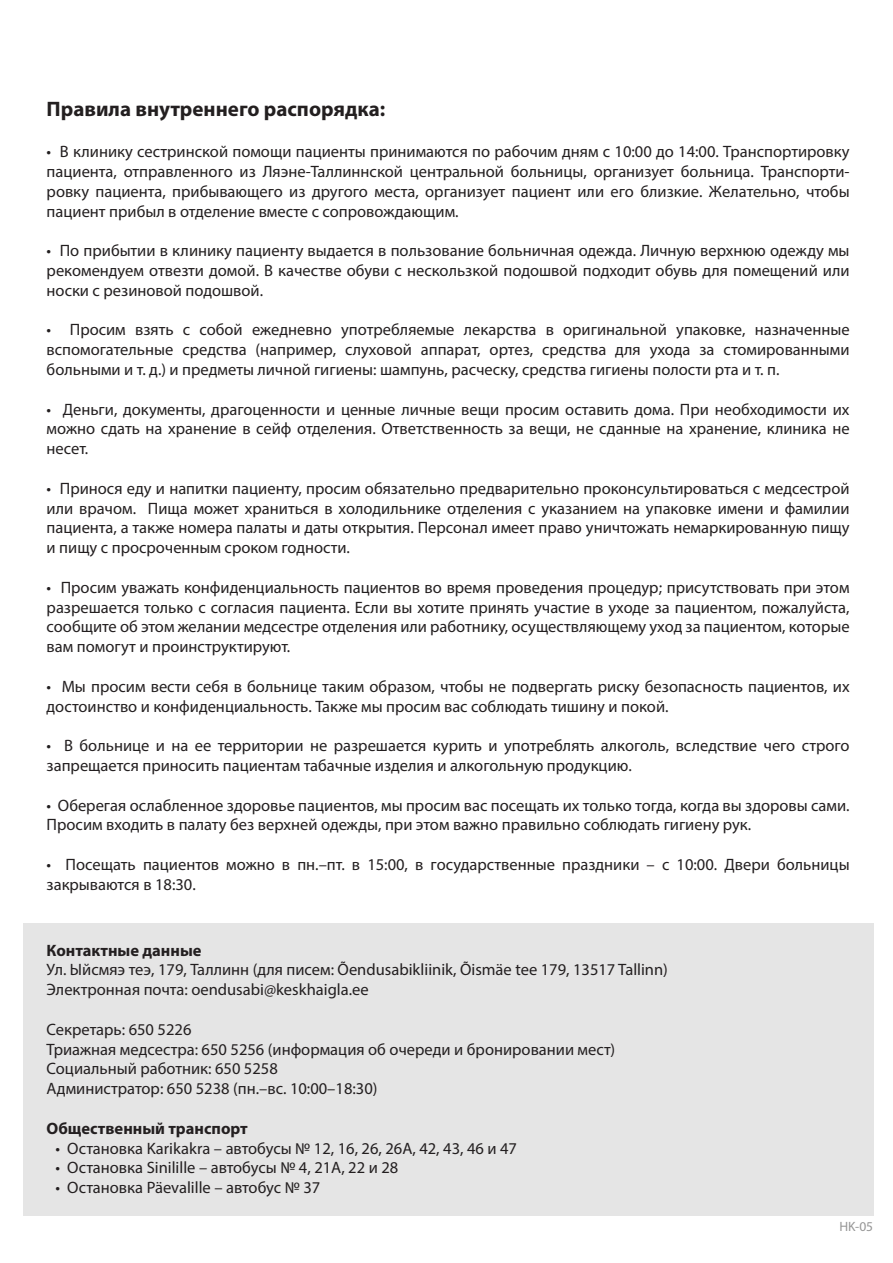
<style>
.page{position:relative;width:893px;height:1263px;background:#fff}
.page>*{position:absolute;margin:0;border:0;box-sizing:border-box;transform-origin:0 0}
.t1{font:700 21px "Myriad Pro";color:#231f20}
.t2{font:16.5px/19.8px "Myriad Pro";color:#231f20;text-align:justify}
.t3{font:700 16.5px "Myriad Pro";color:#231f20}
.t4{font:13.5px "Myriad Pro";color:#969696}
</style>
<div class="page">
<div style="left:23px;top:923px;width:850px;height:293px;background:#e5e5e5"></div>
<p class="t1" style="left:47px;top:97px;width:340px">Правила внутреннего распорядка:</p>
<p class="t2" style="left:47px;top:141px;width:805px">• В клинику сестринской помощи пациенты принимаются по рабочим дням с 10:00 до 14:00. Транспортировку пациента, отправленного из Ляэне-Таллиннской центральной больницы, организует больница. Транспорти&shy;ровку пациента, прибывающего из другого места, организует пациент или его близкие. Желательно, чтобы пациент прибыл в отделение вместе с сопровождающим.</p>
<p class="t2" style="left:47px;top:240px;width:804px">• По прибытии в клинику пациенту выдается в пользование больничная одежда. Личную верхнюю одежду мы рекомендуем отвезти домой. В качестве обуви с нескользкой подошвой подходит обувь для помещений или носки с резиновой подошвой.</p>
<p class="t2" style="left:47px;top:320px;width:804px">• Просим взять с собой ежедневно употребляемые лекарства в оригинальной упаковке, назначенные вспомогательные средства (например, слуховой аппарат, ортез, средства для ухода за стомированными больными и т. д.) и предметы личной гигиены: шампунь, расческу, средства гигиены полости рта и т. п.</p>
<p class="t2" style="left:47px;top:399px;width:804px">• Деньги, документы, драгоценности и ценные личные вещи просим оставить дома. При необходимости их можно сдать на хранение в сейф отделения. Ответственность за вещи, не сданные на хранение, клиника не несет.</p>
<p class="t2" style="left:47px;top:478px;width:804px">• Принося еду и напитки пациенту, просим обязательно предварительно проконсультироваться с медсестрой или врачом. Пища может храниться в холодильнике отделения с указанием на упаковке имени и фамилии пациента, а также номера палаты и даты открытия. Персонал имеет право уничтожать немаркированную пищу и пищу с просроченным сроком годности.</p>
<p class="t2" style="left:47px;top:577px;width:804px">• Просим уважать конфиденциальность пациентов во время проведения процедур; присутствовать при этом разрешается только с согласия пациента. Если вы хотите принять участие в уходе за пациентом, пожалуйста, сообщите об этом желании медсестре отделения или работнику, осуществляющему уход за пациентом, которые вам помогут и проинструктируют.</p>
<p class="t2" style="left:47px;top:676px;width:804px">• Мы просим вести себя в больнице таким образом, чтобы не подвергать риску безопасность пациентов, их достоинство и конфиденциальность. Также мы просим вас соблюдать тишину и покой.</p>
<p class="t2" style="left:47px;top:735px;width:804px">• В больнице и на ее территории не разрешается курить и употреблять алкоголь, вследствие чего строго запрещается приносить пациентам табачные изделия и алкогольную продукцию.</p>
<p class="t2" style="left:47px;top:795px;width:804px">• Оберегая ослабленное здоровье пациентов, мы просим вас посещать их только тогда, когда вы здоровы сами.<br>Просим входить в палату без верхней одежды, при этом важно правильно соблюдать гигиену рук.</p>
<p class="t2" style="left:47px;top:854px;width:804px">• Посещать пациентов можно в пн.–пт. в 15:00, в государственные праздники – с 10:00. Двери больницы закрываются в 18:30.</p>
<p class="t3" style="left:47px;top:941px;width:156px">Контактные данные</p>
<p class="t2" style="left:47px;top:959px;width:623px">Ул. Ыйсмяэ теэ, 179, Таллинн (для писем: Õendusabikliinik, Õismäe tee 179, 13517 Tallinn)<br>Электронная почта: oendusabi@keskhaigla.ee</p>
<p class="t2" style="left:47px;top:1019px;width:570px;text-align:left">Секретарь: 650 5226<br>Триажная медсестра: 650 5256 (информация об очереди и бронировании мест)<br>Социальный работник: 650 5258<br>Администратор: 650 5238 (пн.–вс. 10:00–18:30)</p>
<p class="t3" style="left:47px;top:1119px;width:203px">Общественный транспорт</p>
<p class="t2" style="left:56px;top:1138px;width:463px">• Остановка Karikakra – автобусы № 12, 16, 26, 26А, 42, 43, 46 и 47</p>
<p class="t2" style="left:56px;top:1157px;width:344px">• Остановка Sinilille – автобусы № 4, 21А, 22 и 28</p>
<p class="t2" style="left:56px;top:1177px;width:266px">• Остановка Päevalille – автобус № 37</p>
<p class="t4" style="left:839px;top:1218px;width:35px">HK-05</p>
</div>
